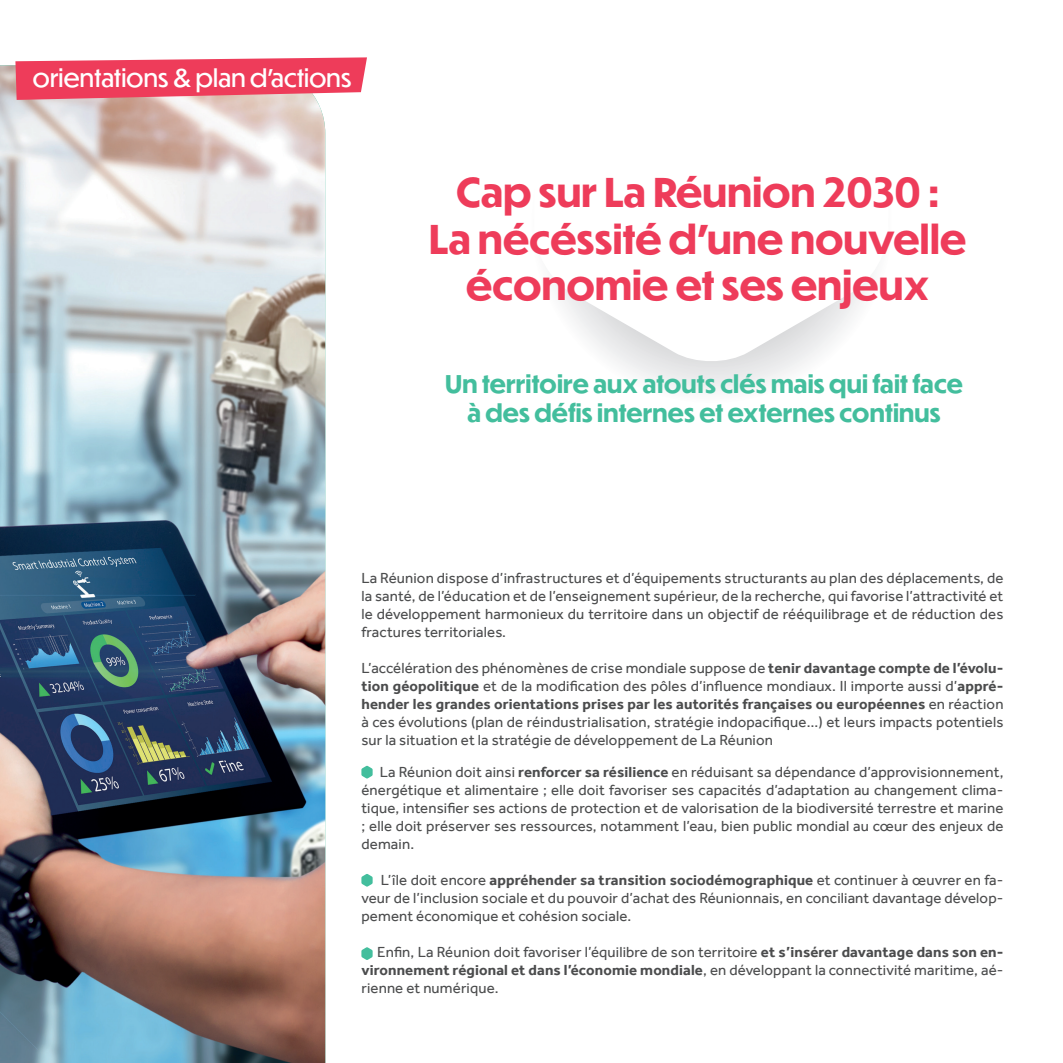
<style>
.page{position:relative;width:1063px;height:1063px;background:#fff}
.page>*{position:absolute;margin:0;border:0;box-sizing:border-box;transform-origin:0 0}
.t1{font:700 39px/46.8px "Dunbar Tall";letter-spacing:.01em;color:#ee3c5a;text-align:center}
.t2{font:700 24px/28.8px "Dunbar Tall";letter-spacing:.01em;color:#43be9d;text-align:center}
.t3{font:24px "Dunbar Tall";letter-spacing:.01em;color:#fff}
.t4{font:15px/18px "Effra";letter-spacing:.01em;color:#4b4c4d;text-align:justify}
.s1{font-weight:700}
</style>
<div class="page">
<svg style="left:524px;top:35px;width:374px;height:374px"></svg>
<svg style="left:534px;top:35px;width:354px;height:329px"></svg>
<svg style="left:362px;top:766px;width:11px;height:13px"></svg>
<svg style="left:361px;top:874px;width:12px;height:13px"></svg>
<svg style="left:362px;top:947px;width:11px;height:13px"></svg>
<img style="left:0;top:65px;width:325px;height:998px">
<svg style="left:15px;top:57px;width:352px;height:43px;background:#ee576f"></svg>
<h2 class="t3" style="left:33px;top:60px;width:320px">orientations &amp; plan d’actions</h2>
<h1 class="t1" style="left:429px;top:168px;width:538px">Cap sur La Réunion 2030 :<br>La nécéssité d’une nouvelle économie et ses enjeux</h1>
<h2 class="t2" style="left:445px;top:369px;width:519px">Un territoire aux atouts clés mais qui fait face à des défis internes et externes continus</h2>
<p class="t4" style="left:361px;top:569px;width:644px">La Réunion dispose d’infrastructures et d’équipements structurants au plan des déplacements, de la santé, de l’éducation et de l’enseignement supérieur, de la recherche, qui favorise l’attractivité et le développement harmonieux du territoire dans un objectif de rééquilibrage et de réduction des fractures territoriales.</p>
<p class="t4" style="left:361px;top:659px;width:644px">L’accélération des phénomènes de crise mondiale suppose de <span class="s1">tenir davantage compte de l’évolu&shy;tion géopolitique</span> et de la modification des pôles d’influence mondiaux. Il importe aussi d’<span class="s1">appré&shy;hender les grandes orientations prises par les autorités françaises ou européennes</span> en réaction à ces évolutions (plan de réindustrialisation, stratégie indopacifique…) et leurs impacts potentiels sur la situation et la stratégie de développement de La Réunion</p>
<p class="t4" style="left:361px;top:763px;width:644px;text-indent:18px">La Réunion doit ainsi <span class="s1">renforcer sa résilience</span> en réduisant sa dépendance d’approvisionnement, énergétique et alimentaire ; elle doit favoriser ses capacités d’adaptation au changement clima&shy;tique, intensifier ses actions de protection et de valorisation de la biodiversité terrestre et marine ; elle doit préserver ses ressources, notamment l’eau, bien public mondial au cœur des enjeux de demain.</p>
<p class="t4" style="left:361px;top:871px;width:644px;text-indent:20px">L’île doit encore <span class="s1">appréhender sa transition sociodémographique</span> et continuer à œuvrer en fa&shy;veur de l’inclusion sociale et du pouvoir d’achat des Réunionnais, en conciliant davantage dévelop&shy;pement économique et cohésion sociale.</p>
<p class="t4" style="left:361px;top:943px;width:644px;text-indent:16px">Enfin, La Réunion doit favoriser l’équilibre de son territoire <span class="s1">et s’insérer davantage dans son en&shy;vironnement régional et dans l’économie mondiale</span>, en développant la connectivité maritime, aé&shy;rienne et numérique.</p>
</div>
